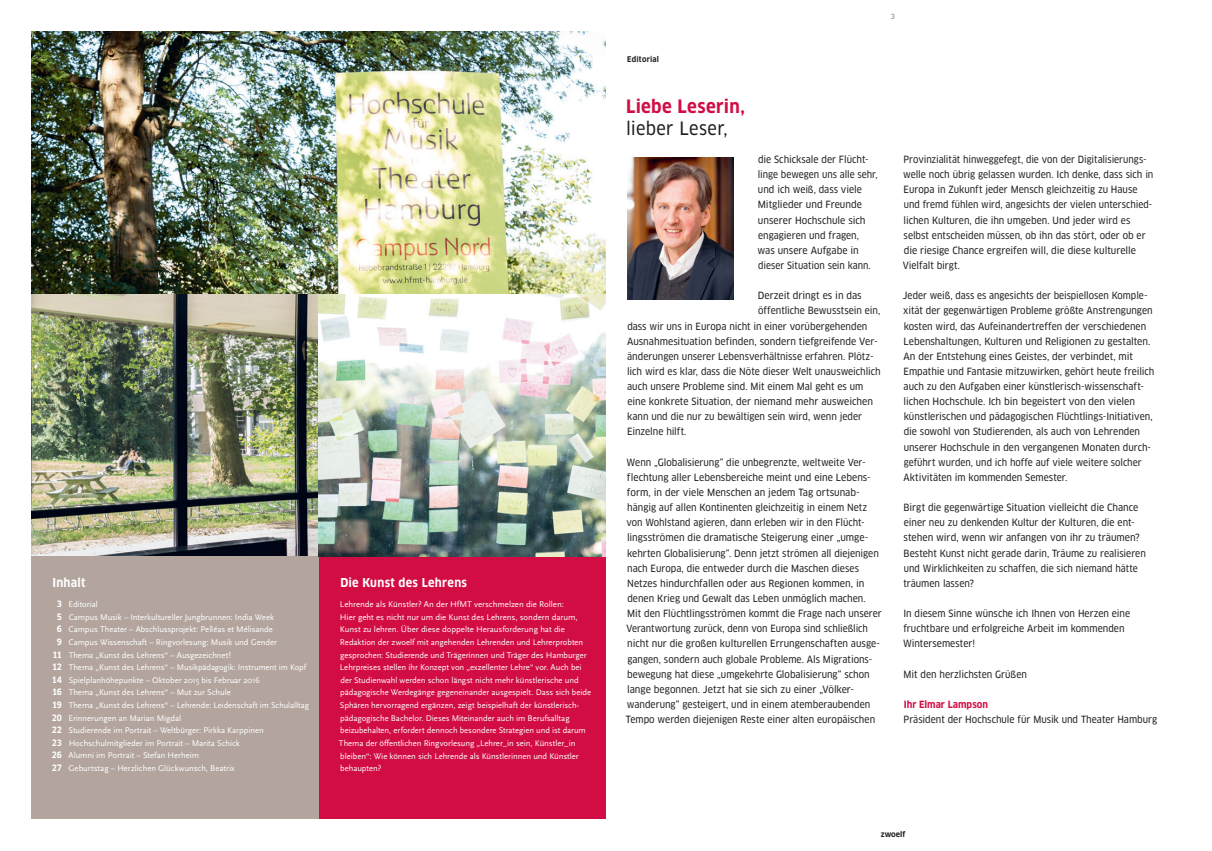
<style>
.page{position:relative;width:1212px;height:851px;background:#fff}
.page>*{position:absolute;margin:0;border:0;box-sizing:border-box;transform-origin:0 0}
.t1{font:700 18px "Clan Narrow";letter-spacing:.02em;color:#d20d44}
.t2{font:18px "Clan Pro Narrow News";letter-spacing:.015em;color:#231f20}
.t3{font:700 12px "Clan Narrow";letter-spacing:.02em;color:#fff}
.t4{font:9.75px/15.1px "Clan Pro Narrow News";color:#231f20}
.t5{font:700 9.75px "Clan Narrow";letter-spacing:.005em;color:#d20d44}
.t6{font:8.62px/12.6px "Scala Sans Pro";letter-spacing:-.005em;color:#fff}
.t7{font:700 7.73px "Clan Narrow";letter-spacing:.025em;color:#231f20}
.t8{font:700 7.5px "Clan Narrow";color:#231f20;scale:1.07 1}
.t9{font:700 7.12px "Clan Narrow";color:#b3a59e}
.s1{font-family:"Clan Narrow";font-weight:700}
</style>
<div class="page">
<img style="left:627px;top:157px;width:106px;height:142px">
<img style="left:32px;top:32px;width:574px;height:262px">
<img style="left:32px;top:294px;width:287px;height:262px">
<div style="left:319px;top:556px;width:287px;height:263px;background:#d20d44"></div>
<div style="left:32px;top:556px;width:287px;height:263px;background:#b3a59e"></div>
<img style="left:319px;top:294px;width:287px;height:262px">
<p class="t3" style="left:53px;top:575px;width:34px">Inhalt</p>
<p class="t6" style="left:57px;top:598px;width:43px"><span class="s1">3</span> Editorial</p>
<p class="t6" style="left:57px;top:610px;width:219px"><span class="s1">5</span> Campus Musik – Interkultureller Jungbrunnen: India Week</p>
<p class="t6" style="left:57px;top:623px;width:218px"><span class="s1">6</span> Campus Theater – Abschlussprojekt: Pelléas et Mélisande</p>
<p class="t6" style="left:57px;top:635px;width:222px"><span class="s1">9</span> Campus Wissenschaft – Ringvorlesung: Musik und Gender</p>
<p class="t6" style="left:52px;top:648px;width:180px"><span class="s1">11</span> Thema „Kunst des Lehrens“ – Ausgezeichnet!</p>
<p class="t6" style="left:52px;top:661px;width:256px"><span class="s1">12</span> Thema „Kunst des Lehrens“ – Musikpädagogik: Instrument im Kopf</p>
<p class="t6" style="left:52px;top:673px;width:210px"><span class="s1">14</span> Spielplanhöhepunkte – Oktober 2015 bis Februar 2016</p>
<p class="t6" style="left:52px;top:686px;width:180px"><span class="s1">16</span> Thema „Kunst des Lehrens“ – Mut zur Schule</p>
<p class="t6" style="left:52px;top:698px;width:258px"><span class="s1">19</span> Thema „Kunst des Lehrens“ – Lehrende: Leidenschaft im Schulalltag</p>
<p class="t6" style="left:52px;top:711px;width:131px"><span class="s1">20</span> Erinnerungen an Marian Migdal</p>
<p class="t6" style="left:52px;top:724px;width:213px"><span class="s1">22</span> Studierende im Portrait – Weltbürger: Pirkka Karppinen</p>
<p class="t6" style="left:52px;top:736px;width:189px"><span class="s1">23</span> Hochschulmitglieder im Portrait – Marita Schick</p>
<p class="t6" style="left:52px;top:749px;width:149px"><span class="s1">26</span> Alumni im Portrait – Stefan Herheim</p>
<p class="t6" style="left:52px;top:761px;width:184px"><span class="s1">27</span> Geburtstag – Herzlichen Glückwunsch, Beatrix</p>
<p class="t3" style="left:340px;top:575px;width:128px">Die Kunst des Lehrens</p>
<p class="t6" style="left:339px;top:598px;width:254px">Lehrende als Künstler? An der HfMT verschmelzen die Rollen:<br>Hier geht es nicht nur um die Kunst des Lehrens, sondern darum, Kunst zu lehren. Über diese doppelte Herausforderung hat die Redaktion der zwoelf mit angehenden Lehrenden und Lehrerprobten gesprochen: Studierende und Trägerinnen und Träger des Hamburger Lehrpreises stellen ihr Konzept von „exzellenter Lehre“ vor. Auch bei der Studienwahl werden schon längst nicht mehr künstlerische und pädagogische Werdegänge gegeneinander ausgespielt. Dass sich beide Sphären hervorragend ergänzen, zeigt beispielhaft der künstlerisch&shy;pädagogische Bachelor. Dieses Miteinander auch im Berufsalltag beizubehalten, erfordert dennoch besondere Strategien und ist darum Thema der öffentlichen Ringvorlesung „Lehrer_in sein, Künstler_in bleiben“: Wie können sich Lehrende als Künstlerinnen und Künstler behaupten?</p>
<p class="t9" style="left:891px;top:12px;width:6px">3</p>
<p class="t7" style="left:627px;top:55px;width:33px">Editorial</p>
<h1 class="t1" style="left:626px;top:95px;width:120px">Liebe Leserin,</h1>
<h1 class="t2" style="left:626px;top:118px;width:103px">lieber Leser,</h1>
<p class="t4" style="left:757px;top:152px;width:122px">die Schicksale der Flücht&shy;linge bewegen uns alle sehr, und ich weiß, dass viele<br>Mitglieder und Freunde unserer Hochschule sich engagieren und fragen, was unsere Aufgabe in dieser Situation sein kann.</p>
<p class="t4" style="left:758px;top:288px;width:105px">Derzeit dringt es in das</p>
<p class="t4" style="left:758px;top:303px;width:124px">öffentliche Bewusstsein ein,</p>
<p class="t4" style="left:627px;top:318px;width:241px">dass wir uns in Europa nicht in einer vorübergehenden</p>
<p class="t4" style="left:627px;top:333px;width:252px">Ausnahmesituation befinden, sondern tiefgreifende Ver-</p>
<p class="t4" style="left:627px;top:348px;width:248px">änderungen unserer Lebensverhältnisse erfahren. Plötz-</p>
<p class="t4" style="left:627px;top:364px;width:255px">lich wird es klar, dass die Nöte dieser Welt unausweichlich</p>
<p class="t4" style="left:627px;top:379px;width:238px">auch unsere Probleme sind. Mit einem Mal geht es um</p>
<p class="t4" style="left:627px;top:394px;width:247px">eine konkrete Situation, der niemand mehr ausweichen</p>
<p class="t4" style="left:627px;top:409px;width:236px">kann und die nur zu bewältigen sein wird, wenn jeder</p>
<p class="t4" style="left:627px;top:424px;width:61px">Einzelne hilft.</p>
<p class="t4" style="left:626px;top:454px;width:257px">Wenn „Globalisierung“ die unbegrenzte, weltweite Ver&shy;flechtung aller Lebensbereiche meint und eine Lebens&shy;form, in der viele Menschen an jedem Tag ortsunab&shy;hängig auf allen Kontinenten gleichzeitig in einem Netz von Wohlstand agieren, dann erleben wir in den Flücht&shy;lingsströmen die dramatische Steigerung einer „umge&shy;kehrten Globalisierung“. Denn jetzt strömen all diejenigen nach Europa, die entweder durch die Maschen dieses Netzes hindurchfallen oder aus Regionen kommen, in denen Krieg und Gewalt das Leben unmöglich machen.<br>Mit den Flüchtlingsströmen kommt die Frage nach unserer Verantwortung zurück, denn von Europa sind schließlich nicht nur die großen kulturellen Errungenschaften ausge&shy;gangen, sondern auch globale Probleme. Als Migrations&shy;bewegung hat diese „umgekehrte Globalisierung“ schon lange begonnen. Jetzt hat sie sich zu einer „Völker&shy;wanderung“ gesteigert, und in einem atemberaubenden Tempo werden diejenigen Reste einer alten europäischen</p>
<p class="t4" style="left:903px;top:152px;width:252px">Provinzialität hinweggefegt, die von der Digitalisierungs&shy;welle noch übrig gelassen wurden. Ich denke, dass sich in Europa in Zukunft jeder Mensch gleichzeitig zu Hause und fremd fühlen wird, angesichts der vielen unterschied&shy;lichen Kulturen, die ihn umgeben. Und jeder wird es selbst entscheiden müssen, ob ihn das stört, oder ob er die riesige Chance ergreifen will, die diese kulturelle Vielfalt birgt.</p>
<p class="t4" style="left:903px;top:288px;width:253px">Jeder weiß, dass es angesichts der beispiellosen Komple&shy;xität der gegenwärtigen Probleme größte Anstrengungen kosten wird, das Aufeinandertreffen der verschiedenen Lebenshaltungen, Kulturen und Religionen zu gestalten.<br>An der Entstehung eines Geistes, der verbindet, mit Empathie und Fantasie mitzuwirken, gehört heute freilich auch zu den Aufgaben einer künstlerisch-wissenschaft&shy;lichen Hochschule. Ich bin begeistert von den vielen künstlerischen und pädagogischen Flüchtlings-Initiativen, die sowohl von Studierenden, als auch von Lehrenden unserer Hochschule in den vergangenen Monaten durch&shy;geführt wurden, und ich hoffe auf viele weitere solcher Aktivitäten im kommenden Semester.</p>
<p class="t4" style="left:903px;top:500px;width:244px">Birgt die gegenwärtige Situation vielleicht die Chance einer neu zu denkenden Kultur der Kulturen, die ent&shy;stehen wird, wenn wir anfangen von ihr zu träumen?<br>Besteht Kunst nicht gerade darin, Träume zu realisieren und Wirklichkeiten zu schaffen, die sich niemand hätte träumen lassen?</p>
<p class="t4" style="left:903px;top:606px;width:229px">In diesem Sinne wünsche ich Ihnen von Herzen eine fruchtbare und erfolgreiche Arbeit im kommenden<br>Wintersemester!</p>
<p class="t4" style="left:903px;top:666px;width:125px">Mit den herzlichsten Grüßen</p>
<p class="t5" style="left:904px;top:698px;width:86px">Ihr Elmar Lampson</p>
<p class="t4" style="left:903px;top:711px;width:255px">Präsident der Hochschule für Musik und Theater Hamburg</p>
<p class="t8" style="left:881px;top:829px;width:25px">zwoelf</p>
</div>
